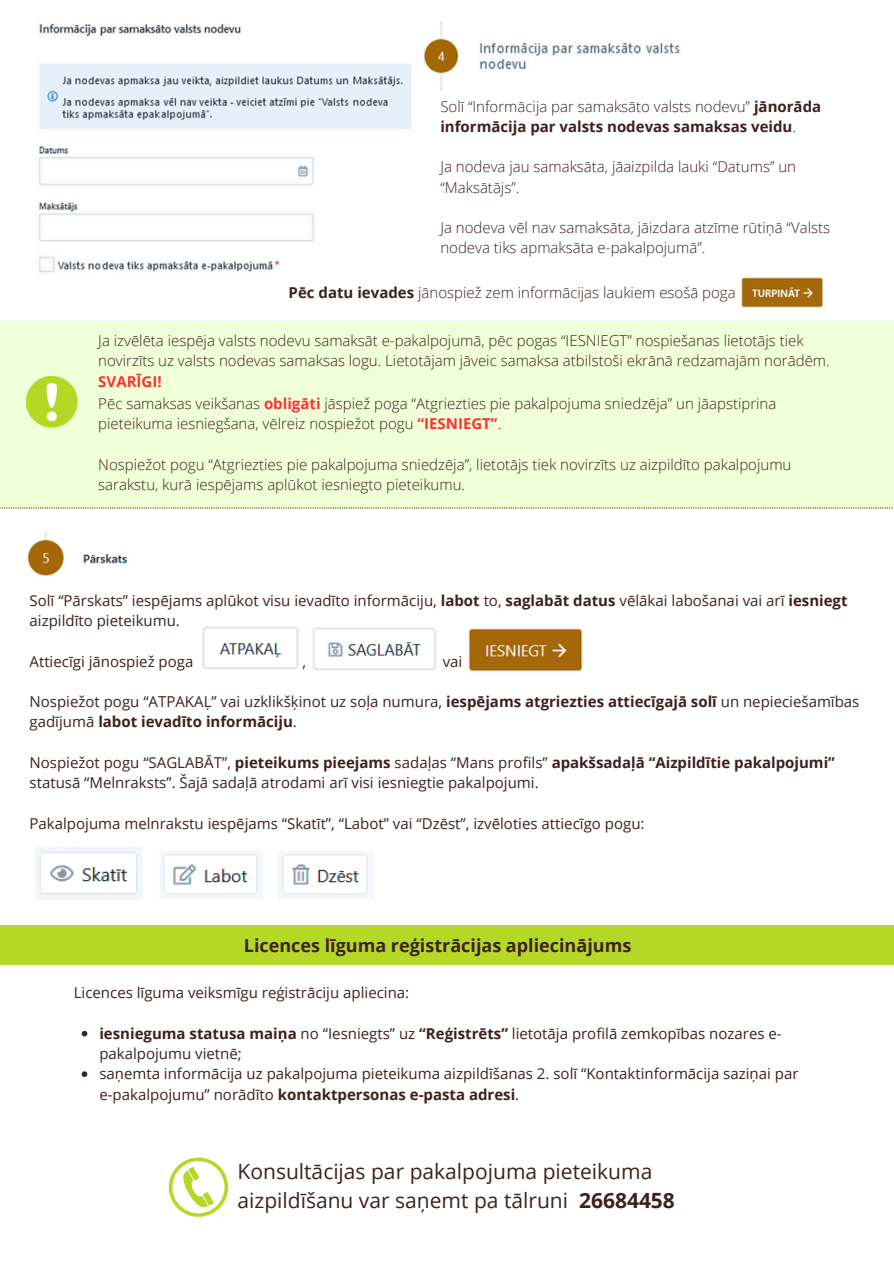
<style>
.page{position:relative;width:894px;height:1264px;background:#fff}
.page>*{position:absolute;margin:0;border:0;box-sizing:border-box;transform-origin:0 0}
.t1{font:21px/29.2px "Open Sans";color:#3f2021}
.t2{font:700 18px "Open Sans";color:#3f2021}
.t3{font:15px/20.2px "Open Sans";color:#3f2021}
.t4{font:300 15px/20.2px "Open Sans";color:#3f2021}
.t5{font:700 15px/20.2px "Open Sans";color:#3f2021}
.t6{font:700 15px "Open Sans";color:#ff3131}
.s1{font-weight:300}
.s2{font-weight:700}
.s3{font-weight:700;color:#ff3131}
</style>
<div class="page">
<img style="left:741px;top:277px;width:82px;height:31px">
<div style="left:0;top:321px;width:893px;height:187px;background:#efffd8"></div>
<img style="left:39px;top:23px;width:373px;height:250px">
<svg style="left:0;top:507px;width:893px;height:1px"></svg>
<svg style="left:26px;top:375px;width:52px;height:53px"></svg>
<div style="left:0;top:925px;width:893px;height:39px;background:#b5d827"></div>
<svg style="left:169px;top:1157px;width:59px;height:59px"></svg>
<img style="left:423px;top:21px;width:36px;height:70px">
<img style="left:480px;top:42px;width:200px;height:28px">
<img style="left:27px;top:532px;width:101px;height:44px">
<img style="left:313px;top:627px;width:123px;height:43px">
<img style="left:202px;top:627px;width:97px;height:42px">
<img style="left:468px;top:628px;width:115px;height:44px">
<img style="left:36px;top:846px;width:107px;height:53px">
<img style="left:159px;top:851px;width:103px;height:47px">
<img style="left:278px;top:851px;width:95px;height:47px">
<svg style="left:82px;top:1030px;width:5px;height:6px"></svg>
<svg style="left:82px;top:1071px;width:5px;height:5px"></svg>
<p class="t5" style="left:440px;top:96px;width:382px"><span class="s1">Solī “Informācija par samaksāto valsts nodevu”</span> jānorāda informācija par valsts nodevas samaksas veidu<span class="s1">.</span></p>
<p class="t4" style="left:440px;top:156px;width:357px">Ja nodeva jau samaksāta, jāaizpilda lauki “Datums” un “Maksātājs”.</p>
<p class="t4" style="left:440px;top:217px;width:391px">Ja nodeva vēl nav samaksāta, jāizdara atzīme rūtiņā “Valsts nodeva tiks apmaksāta e-pakalpojumā”.</p>
<p class="t4" style="left:288px;top:282px;width:448px"><span class="s2">Pēc datu ievades</span> jānospiež zem informācijas laukiem esošā poga</p>
<p class="t4" style="left:98px;top:330px;width:732px">Ja izvēlēta iespēja valsts nodevu samaksāt e-pakalpojumā, pēc pogas “IESNIEGT” nospiešanas lietotājs tiek novirzīts uz valsts nodevas samaksas logu. Lietotājam jāveic samaksa atbilstoši ekrānā redzamajām norādēm.</p>
<p class="t6" style="left:98px;top:371px;width:65px">SVARĪGI!</p>
<p class="t4" style="left:98px;top:393px;width:679px">Pēc samaksas veikšanas <span class="s3">obligāti</span> jāspiež poga “Atgriezties pie pakalpojuma sniedzēja” un jāapstiprina pieteikuma iesniegšana, vēlreiz nospiežot pogu <span class="s3">“IESNIEGT”</span>.</p>
<p class="t4" style="left:98px;top:453px;width:694px">Nospiežot pogu “Atgriezties pie pakalpojuma sniedzēja”, lietotājs tiek novirzīts uz aizpildīto pakalpojumu sarakstu, kurā iespējams aplūkot iesniegto pieteikumu.</p>
<p class="t3" style="left:30px;top:590px;width:819px">Solī “Pārskats’’ iespējams aplūkot visu ievadīto informāciju, <span class="s2">labot</span> to, <span class="s2">saglabāt datus</span> vēlākai labošanai vai arī <span class="s2">iesniegt </span>aizpildīto pieteikumu.</p>
<p class="t3" style="left:30px;top:650px;width:165px">Attiecīgi jānospiež poga</p>
<p class="t3" style="left:302px;top:650px;width:5px">,</p>
<p class="t3" style="left:442px;top:650px;width:21px">vai</p>
<p class="t3" style="left:30px;top:691px;width:831px">Nospiežot pogu “ATPAKAĻ” vai uzklikšķinot uz soļa numura, <span class="s2">iespējams atgriezties attiecīgajā solī</span> un nepieciešamības gadījumā <span class="s2">labot ievadīto informāciju</span>.</p>
<p class="t3" style="left:30px;top:752px;width:806px">Nospiežot pogu “SAGLABĀT”, <span class="s2">pieteikums pieejams</span> sadaļas “Mans profils” <span class="s2">apakšsadaļā “Aizpildītie pakalpojumi” </span>statusā “Melnraksts”. Šajā sadaļā atrodami arī visi iesniegtie pakalpojumi.</p>
<p class="t3" style="left:30px;top:812px;width:616px">Pakalpojuma melnrakstu iespējams “Skatīt”, “Labot” vai “Dzēst”, izvēloties attiecīgo pogu:</p>
<p class="t2" style="left:244px;top:932px;width:389px">Licences līguma reģistrācijas apliecinājums</p>
<p class="t3" style="left:74px;top:982px;width:337px">Licences līguma veiksmīgu reģistrāciju apliecina:</p>
<p class="t3" style="left:99px;top:1022px;width:683px"><span class="s2">iesnieguma statusa maiņa</span> no “Iesniegts” uz <span class="s2">“Reģistrēts”</span> lietotāja profilā zemkopības nozares e&shy;pakalpojumu vietnē;</p>
<p class="t3" style="left:99px;top:1063px;width:700px">saņemta informācija uz pakalpojuma pieteikuma aizpildīšanas 2. solī “Kontaktinformācija saziņai par e-pakalpojumu” norādīto <span class="s2">kontaktpersonas e-pasta adresi</span>.</p>
<p class="t1" style="left:237px;top:1156px;width:439px">Konsultācijas par pakalpojuma pieteikuma aizpildīšanu var saņemt pa tālruni <span class="s2">26684458</span></p>
</div>
